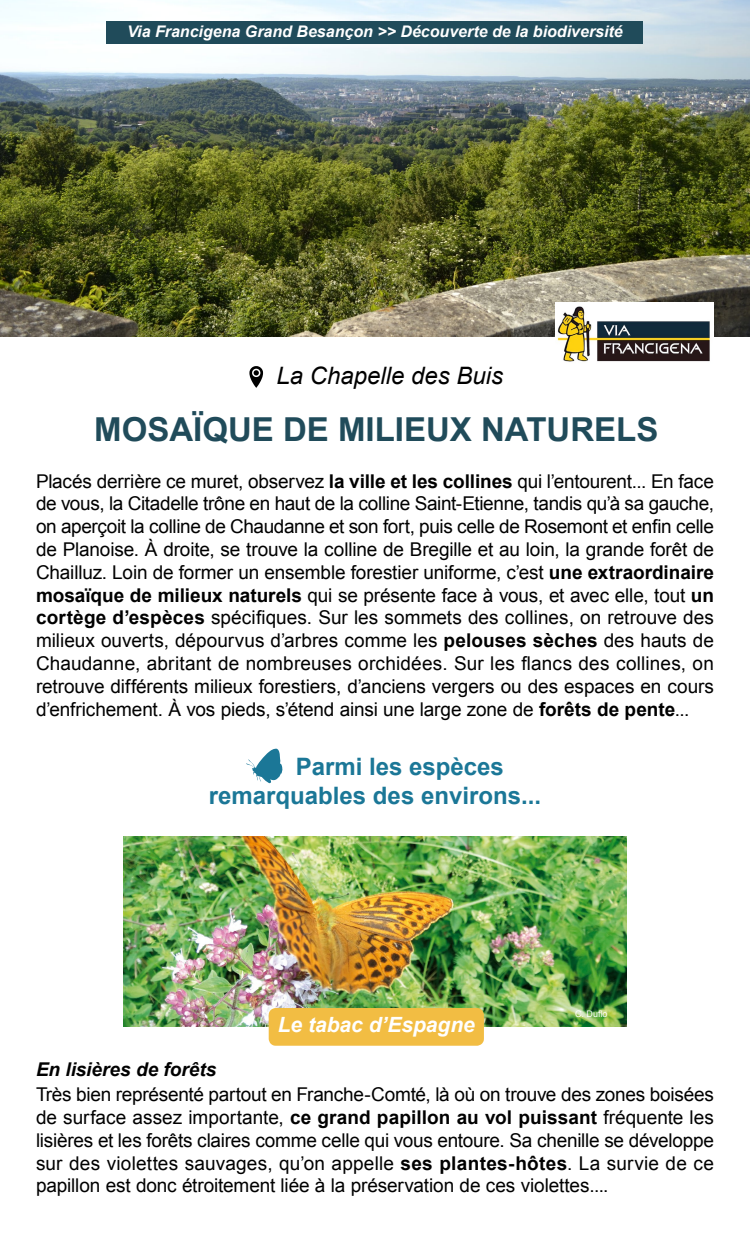
<style>
.page{position:relative;width:750px;height:1250px;background:#fff}
.page>*{position:absolute;margin:0;border:0;box-sizing:border-box;transform-origin:0 0}
.Titre_1{font:700 33px "Arial";color:#204b5a}
.Titre_2{font:700 24px/28.8px "Arial";color:#1b7797}
.localité{font:italic 24px "Arial";color:#000}
.nom_espece{font:italic 700 21px "Arial";color:#fff}
.Texte_courant{font:19px/22.8px "Arial";letter-spacing:-.005em;color:#000;text-align:justify}
.t1{font:italic 700 19px "Arial";color:#000}
.le_saviez-vous{font:italic 700 16px "Arial";color:#fff}
.t2{font:9px "Arial";color:#fff}
.s1{font-weight:700}
</style>
<div class="page">
<img style="left:0;top:0;width:750px;height:337px">
<svg style="left:249px;top:366px;width:14px;height:22px"></svg>
<div style="left:106px;top:22px;width:538px;height:22px;background:#204b5a"></div>
<svg style="left:246px;top:749px;width:37px;height:34px"></svg>
<img style="left:123px;top:836px;width:504px;height:190px">
<div style="left:275px;top:1014px;width:203px;height:26px;background:#f2bd43"></div>
<div style="left:269px;top:1008px;width:215px;height:38px;border:6px solid #f2bd43;border-radius:4px"></div>
<img style="left:556px;top:303px;width:158px;height:59px">
<p class="le_saviez-vous" style="left:127px;top:21px;width:497px">Via Francigena Grand Besançon &gt;&gt; Découverte de la biodiversité</p>
<p class="localité" style="left:276px;top:360px;width:228px">La Chapelle des Buis</p>
<p class="Titre_1" style="left:94px;top:408px;width:566px">MOSAÏQUE DE MILIEUX NATURELS</p>
<h6 class="Texte_courant" style="left:36px;top:470px;width:680px">Placés derrière ce muret, observez <span class="s1">la ville et les collines</span> qui l’entourent... En face de vous, la Citadelle trône en haut de la colline Saint-Etienne, tandis qu’à sa gauche, on aperçoit la colline de Chaudanne et son fort, puis celle de Rosemont et enfin celle de Planoise. À droite, se trouve la colline de Bregille et au loin, la grande forêt de Chailluz. Loin de former un ensemble forestier uniforme, c’est <span class="s1">une extraordinaire mosaïque de milieux naturels</span> qui se présente face à vous, et avec elle, tout <span class="s1">un cortège d’espèces</span> spécifiques. Sur les sommets des collines, on retrouve des milieux ouverts, dépourvus d’arbres comme les <span class="s1">pelouses sèches</span> des hauts de Chaudanne, abritant de nombreuses orchidées. Sur les flancs des collines, on retrouve différents milieux forestiers, d’anciens vergers ou des espaces en cours d’enfrichement. À vos pieds, s’étend ainsi une large zone de <span class="s1">forêts de pente</span>...</h6>
<h2 class="Titre_2" style="left:209px;top:753px;width:334px;text-indent:87px">Parmi les espèces remarquables des environs...</h2>
<p class="nom_espece" style="left:278px;top:1011px;width:199px">Le tabac d’Espagne</p>
<p class="t2" style="left:575px;top:1007px;width:34px">C. Duflo</p>
<p class="t1" style="left:36px;top:1056px;width:182px">En lisières de forêts</p>
<h6 class="Texte_courant" style="left:36px;top:1083px;width:680px">Très bien représenté partout en Franche-Comté, là où on trouve des zones boisées de surface assez importante, <span class="s1">ce grand papillon au vol puissant</span> fréquente les lisières et les forêts claires comme celle qui vous entoure. Sa chenille se développe sur des violettes sauvages, qu’on appelle <span class="s1">ses plantes-hôtes</span>. La survie de ce papillon est donc étroitement liée à la préservation de ces violettes....</h6>
</div>
